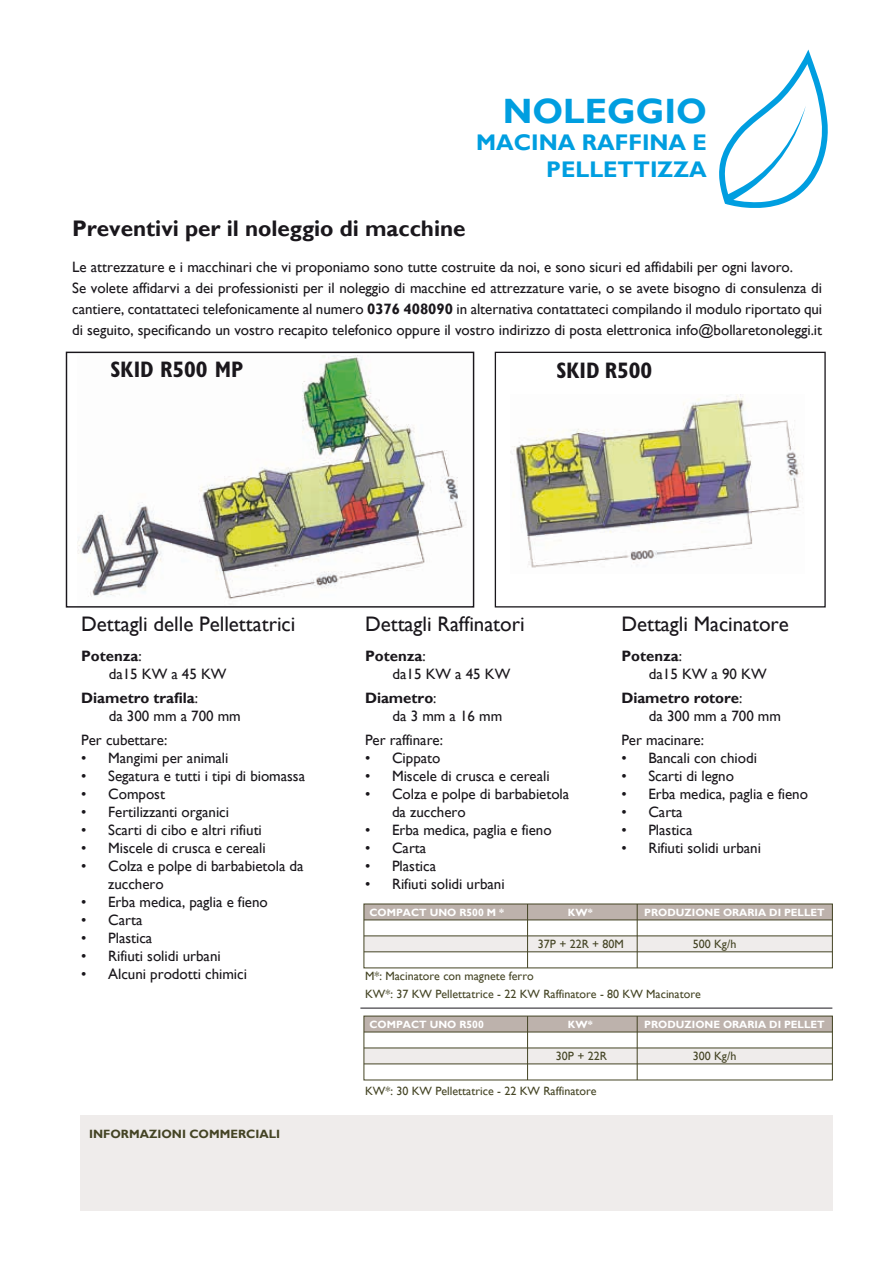
<style>
.page{position:relative;width:893px;height:1263px;background:#fff}
.page>*{position:absolute;margin:0;border:0;box-sizing:border-box;transform-origin:0 0}
.t1{font:700 35.1px "Gill Sans";color:#009ee0}
.t2{font:700 22.65px/27.2px "Gill Sans";color:#009ee0;text-align:right}
.t3{font:700 22.5px "Gill Sans";color:#1a171c}
.t4{font:700 condensed 22.5px "Gill Sans Std";color:#1a171c}
.t5{font:21px "Gill Sans";color:#1a171c}
.t6{font:15px/18px "Gill Sans";color:#1a171c}
.t7{font:700 15px/18px "Gill Sans";color:#1a171c}
.t8{font:12px/17.2px "Gill Sans";color:#444424}
.t9{font:700 12px "Gill Sans";color:#444424}
.t10{font:700 10.5px "Gill Sans";color:#fff}
.s1{font-weight:700}
.s2{font-weight:400}
</style>
<div class="page">
<div style="left:80px;top:1115px;width:753px;height:96px;background:#efeceb"></div>
<svg style="left:719px;top:50px;width:109px;height:158px"></svg>
<img style="left:78px;top:355px;width:386px;height:250px">
<img style="left:510px;top:394px;width:293px;height:174px">
<div style="left:66px;top:352px;width:408px;height:256px;border:1px solid #1a171c"></div>
<div style="left:495px;top:352px;width:331px;height:255px;border:1px solid #1a171c"></div>
<div style="left:364px;top:904px;width:468px;height:16px;background:#bdb2ac"></div>
<div style="left:364px;top:936px;width:468px;height:16px;background:#efeceb"></div>
<hr style="left:364px;top:951px;width:468px;height:1px;background:#444424">
<hr style="left:364px;top:935px;width:468px;height:1px;background:#444424">
<hr style="left:364px;top:920px;width:468px;height:1px;background:#444424">
<hr style="left:637px;top:904px;width:1px;height:64px;background:#444424">
<hr style="left:527px;top:904px;width:1px;height:64px;background:#444424">
<div style="left:364px;top:1016px;width:468px;height:16px;background:#bdb2ac"></div>
<div style="left:364px;top:1048px;width:468px;height:16px;background:#efeceb"></div>
<div style="left:364px;top:1016px;width:469px;height:64px;border:1px solid #444424"></div>
<hr style="left:364px;top:1063px;width:468px;height:1px;background:#444424">
<hr style="left:364px;top:1048px;width:468px;height:1px;background:#444424">
<hr style="left:364px;top:1032px;width:468px;height:1px;background:#444424">
<hr style="left:637px;top:1016px;width:1px;height:64px;background:#444424">
<hr style="left:527px;top:1016px;width:1px;height:64px;background:#444424">
<hr style="left:360px;top:1008px;width:472px;height:1px;background:#1a171c">
<h1 class="t1" style="left:503px;top:90px;width:206px">NOLEGGIO</h1>
<h2 class="t2" style="left:476px;top:129px;width:232px">MACINA RAFFINA E<br>PELLETTIZZA</h2>
<h3 class="t3" style="left:72px;top:215px;width:395px">Preventivi per il noleggio di macchine</h3>
<p class="t6" style="left:72px;top:257px;width:751px;line-height:21px">Le attrezzature e i macchinari che vi proponiamo sono tutte costruite da noi, e sono sicuri ed affidabili per ogni lavoro.<br>Se volete affidarvi a dei professionisti per il noleggio di macchine ed attrezzature varie, o se avete bisogno di consulenza di cantiere, contattateci telefonicamente al numero <span class="s1">0376 408090</span> in alternativa contattateci compilando il modulo riportato qui di seguito, specificando un vostro recapito telefonico oppure il vostro indirizzo di posta elettronica info@bollaretonoleggi.it</p>
<h3 class="t4" style="left:111px;top:356px;width:134px">SKID R500 MP</h3>
<h3 class="t4" style="left:556px;top:357px;width:97px">SKID R500</h3>
<h3 class="t5" style="left:81px;top:611px;width:216px">Dettagli delle Pellettatrici</h3>
<p class="t6" style="left:109px;top:647px;width:119px;text-indent:-28px"><span class="s1">Potenza</span>:<br>da15 KW a 45 KW</p>
<p class="t7" style="left:109px;top:689px;width:134px;text-indent:-28px">Diametro trafila<span class="s2">:<br>da 300 mm a 700 mm</span></p>
<p class="t6" style="left:81px;top:731px;width:88px">Per cubettare:</p>
<p class="t6" style="left:81px;top:749px;width:149px">• Mangimi per animali</p>
<p class="t6" style="left:81px;top:767px;width:225px">• Segatura e tutti i tipi di biomassa</p>
<p class="t6" style="left:81px;top:785px;width:85px">• Compost</p>
<p class="t6" style="left:81px;top:803px;width:149px">• Fertilizzanti organici</p>
<p class="t6" style="left:81px;top:821px;width:182px">• Scarti di cibo e altri rifiuti</p>
<p class="t6" style="left:81px;top:839px;width:186px">• Miscele di crusca e cereali</p>
<p class="t6" style="left:108px;top:857px;width:197px;text-indent:-27px">• Colza e polpe di barbabietola da zucchero</p>
<p class="t6" style="left:81px;top:893px;width:188px">• Erba medica, paglia e fieno</p>
<p class="t6" style="left:81px;top:911px;width:63px">• Carta</p>
<p class="t6" style="left:81px;top:929px;width:73px">• Plastica</p>
<p class="t6" style="left:81px;top:947px;width:141px">• Rifiuti solidi urbani</p>
<p class="t6" style="left:81px;top:965px;width:167px">• Alcuni prodotti chimici</p>
<p class="t9" style="left:89px;top:1126px;width:193px">INFORMAZIONI COMMERCIALI</p>
<h3 class="t5" style="left:365px;top:611px;width:161px">Dettagli Raffinatori</h3>
<p class="t6" style="left:393px;top:647px;width:119px;text-indent:-28px"><span class="s1">Potenza</span>:<br>da15 KW a 45 KW</p>
<p class="t6" style="left:393px;top:689px;width:111px;text-indent:-28px"><span class="s1">Diametro</span>:<br>da 3 mm a 16 mm</p>
<p class="t6" style="left:365px;top:731px;width:80px">Per raffinare:</p>
<p class="t6" style="left:365px;top:749px;width:77px">• Cippato</p>
<p class="t6" style="left:365px;top:767px;width:186px">• Miscele di crusca e cereali</p>
<p class="t6" style="left:392px;top:785px;width:179px;text-indent:-27px">• Colza e polpe di barbabietola da zucchero</p>
<p class="t6" style="left:365px;top:821px;width:188px">• Erba medica, paglia e fieno</p>
<p class="t6" style="left:365px;top:839px;width:63px">• Carta</p>
<p class="t6" style="left:365px;top:857px;width:73px">• Plastica</p>
<p class="t6" style="left:365px;top:875px;width:141px">• Rifiuti solidi urbani</p>
<h3 class="t5" style="left:621px;top:611px;width:169px">Dettagli Macinatore</h3>
<p class="t6" style="left:649px;top:647px;width:119px;text-indent:-28px"><span class="s1">Potenza</span>:<br>da15 KW a 90 KW</p>
<p class="t7" style="left:649px;top:689px;width:134px;text-indent:-28px">Diametro rotore<span class="s2">:<br>da 300 mm a 700 mm</span></p>
<p class="t6" style="left:621px;top:731px;width:84px">Per macinare:</p>
<p class="t6" style="left:621px;top:749px;width:137px">• Bancali con chiodi</p>
<p class="t6" style="left:621px;top:767px;width:114px">• Scarti di legno</p>
<p class="t6" style="left:621px;top:785px;width:188px">• Erba medica, paglia e fieno</p>
<p class="t6" style="left:621px;top:803px;width:63px">• Carta</p>
<p class="t6" style="left:621px;top:821px;width:73px">• Plastica</p>
<p class="t6" style="left:621px;top:839px;width:141px">• Rifiuti solidi urbani</p>
<p class="t10" style="left:369px;top:906px;width:136px">COMPACT UNO R500 M *</p>
<p class="t10" style="left:568px;top:906px;width:26px">KW*</p>
<p class="t10" style="left:644px;top:906px;width:182px">PRODUZIONE ORARIA DI PELLET</p>
<p class="t8" style="left:538px;top:935px;width:88px">37P + 22R + 80M</p>
<p class="t8" style="left:365px;top:968px;width:337px">M*: Macinatore con magnete ferro<br>KW*: 37 KW Pellettatrice - 22 KW Raffinatore - 80 KW Macinatore</p>
<p class="t8" style="left:693px;top:935px;width:45px">500 Kg/h</p>
<p class="t10" style="left:369px;top:1018px;width:116px">COMPACT UNO R500</p>
<p class="t10" style="left:568px;top:1018px;width:26px">KW*</p>
<p class="t10" style="left:644px;top:1018px;width:182px">PRODUZIONE ORARIA DI PELLET</p>
<p class="t8" style="left:556px;top:1047px;width:53px">30P + 22R</p>
<p class="t8" style="left:365px;top:1082px;width:233px">KW*: 30 KW Pellettatrice - 22 KW Raffinatore</p>
<p class="t8" style="left:693px;top:1047px;width:45px">300 Kg/h</p>
</div>
